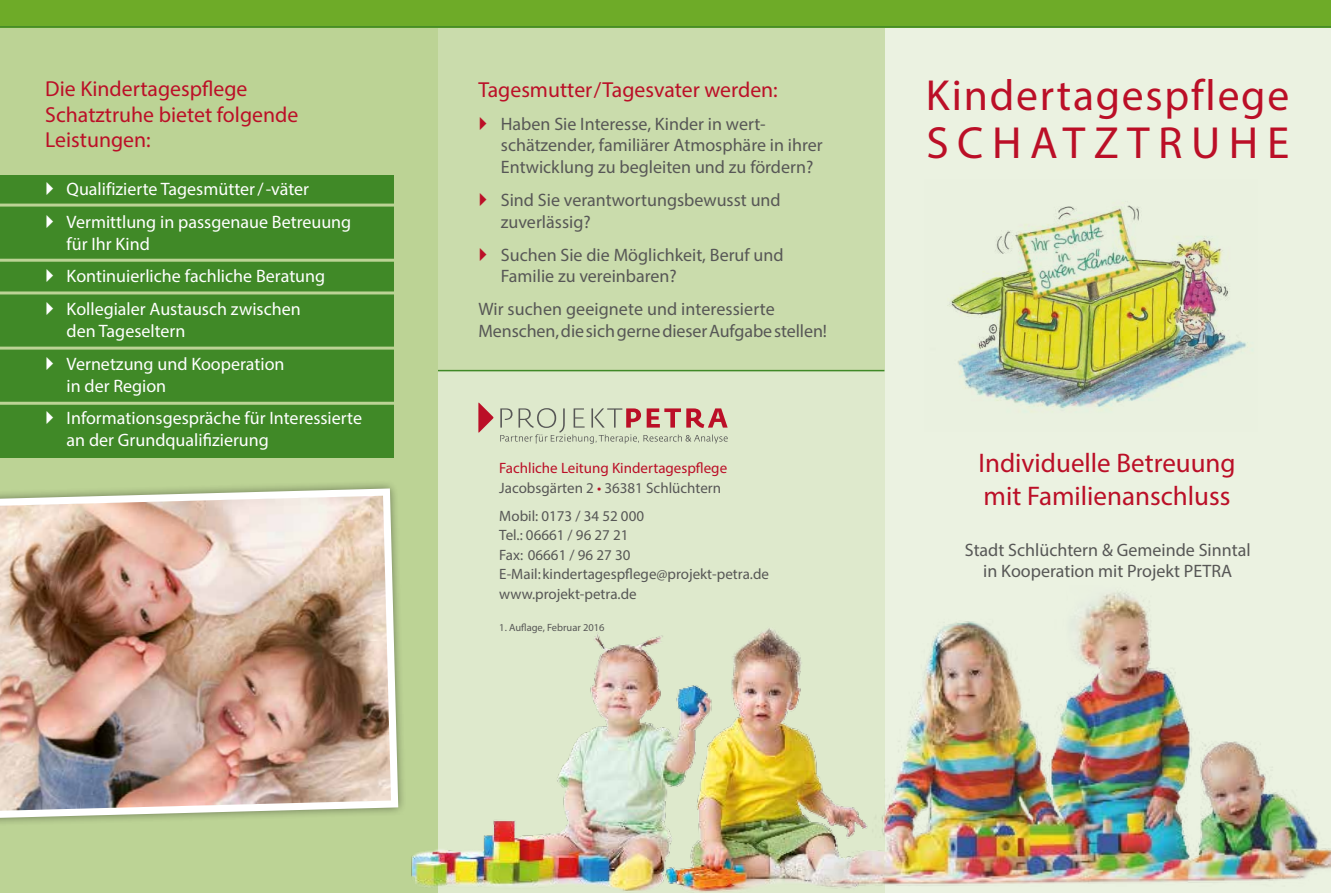
<style>
.page{position:relative;width:1331px;height:893px;background:#fff}
.page>*{position:absolute;margin:0;border:0;box-sizing:border-box;transform-origin:0 0}
.t1{font:45.15px "Myriad Pro";letter-spacing:.19em;color:#bb0f27}
.t2{font:43.65px "Myriad Pro";letter-spacing:.04em;color:#bb0f27}
.t3{font:27px/33px "Myriad Pro";color:#bb0f27}
.t4{font:21.75px/25.5px "Myriad Pro";color:#bb0f27}
.t5{font:18px/21.9px "Myriad Pro";color:#575756}
.t6{font:18px/32.7px "Myriad Pro";color:#fff}
.t7{font:15px/19.5px "Myriad Pro";color:#575756}
.t8{font:15px/19.5px "Myriad Pro";color:#bb0f27}
.t9{font:10.5px "Myriad Pro";color:#575756}
.s1{color:#575756}
</style>
<div class="page">
<div style="left:446px;top:0;width:885px;height:893px;background:#ebf2e1"></div>
<div style="left:438px;top:0;width:446px;height:371px;background:#cadcac"></div>
<div style="left:438px;top:371px;width:446px;height:522px;background:#dee9cc"></div>
<div style="left:0;top:0;width:438px;height:893px;background:#bcd395"></div>
<svg style="left:478px;top:402px;width:16px;height:31px"></svg>
<svg style="left:500px;top:408px;width:228px;height:36px"></svg>
<div style="left:0;top:175px;width:393px;height:282px;background:#408927"></div>
<hr style="left:438px;top:370px;width:446px;height:1px;background:#408927">
<div style="left:0;top:0;width:1331px;height:28px;background:#6eab28"></div>
<hr style="left:0;top:26px;width:1331px;height:2px;background:#408927">
<img style="left:947px;top:205px;width:306px;height:207px">
<img style="left:0;top:485px;width:398px;height:337px">
<img style="left:376px;top:616px;width:426px;height:276px">
<img style="left:802px;top:585px;width:529px;height:308px">
<hr style="left:0;top:402px;width:401px;height:3px;background:#bcd395">
<hr style="left:0;top:347px;width:401px;height:3px;background:#bcd395">
<hr style="left:0;top:291px;width:401px;height:3px;background:#bcd395">
<hr style="left:0;top:259px;width:401px;height:3px;background:#bcd395">
<hr style="left:0;top:204px;width:401px;height:3px;background:#bcd395">
<p class="t4" style="left:45px;top:76px;width:255px">Die Kindertagespflege<br>Schatztruhe bietet folgende<br>Leistungen:</p>
<p class="t6" style="left:67px;top:172px;width:286px">Qualifizierte Tagesmütter/-väter<br>Vermittlung in passgenaue Betreuung</p>
<p class="t6" style="left:67px;top:227px;width:260px">für Ihr Kind<br>Kontinuierliche fachliche Beratung<br>Kollegialer Austausch zwischen</p>
<p class="t6" style="left:67px;top:314px;width:219px">den Tageseltern<br>Vernetzung und Kooperation</p>
<p class="t6" style="left:67px;top:369px;width:297px">in der Region<br>Informationsgespräche für Interessierte</p>
<p class="t6" style="left:67px;top:424px;width:204px">an der Grundqualifizierung</p>
<p class="t4" style="left:478px;top:76px;width:301px">Tagesmutter/Tagesvater werden:</p>
<p class="t5" style="left:501px;top:112px;width:323px">Haben Sie Interesse, Kinder in wert&shy;schätzender, familiärer Atmosphäre in ihrer<br>Entwicklung zu begleiten und zu fördern?</p>
<p class="t5" style="left:501px;top:189px;width:281px">Sind Sie verantwortungsbewusst und zuverlässig?</p>
<p class="t5" style="left:501px;top:243px;width:284px">Suchen Sie die Möglichkeit, Beruf und<br>Familie zu vereinbaren?</p>
<p class="t5" style="left:478px;top:298px;width:350px">Wir suchen geeignete und interessierte<br>Menschen, die sich gerne dieser Aufgabe stellen!</p>
<p class="t8" style="left:499px;top:458px;width:229px">Fachliche Leitung Kindertagespflege<br><span class="s1">Jacobsgärten 2</span> • <span class="s1">36381 Schlüchtern</span></p>
<p class="t7" style="left:499px;top:506px;width:271px">Mobil: 0173 / 34 52 000<br>Tel.: 06661 / 96 27 21<br>Fax: 06661 / 96 27 30<br>E-Mail: kindertagespflege@projekt-petra.de www.projekt-petra.de</p>
<p class="t9" style="left:499px;top:621px;width:107px">1. Auflage, Februar 2016</p>
<h2 class="t2" style="left:926px;top:68px;width:365px">Kindertagespflege</h2>
<h1 class="t1" style="left:926px;top:115px;width:364px">SCHATZTRUHE</h1>
<h3 class="t3" style="left:978px;top:446px;width:259px">Individuelle Betreuung mit Familienanschluss</h3>
<p class="t5" style="left:965px;top:538px;width:287px;text-align:center">Stadt Schlüchtern &amp; Gemeinde Sinntal in Kooperation mit Projekt PETRA</p>
</div>
